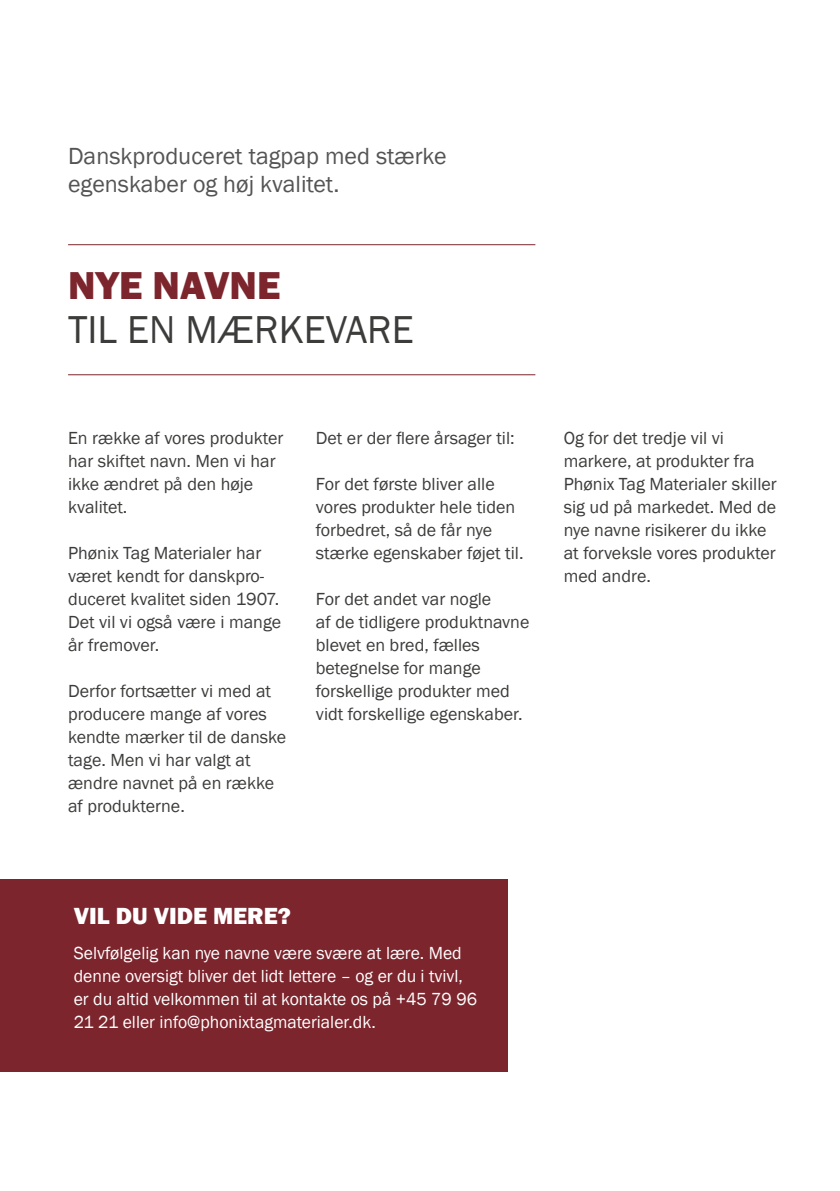
<style>
.page{position:relative;width:840px;height:1191px;background:#fff}
.page>*{position:absolute;margin:0;border:0;box-sizing:border-box;transform-origin:0 0}
.t1{font:40px "Franklin Gothic";color:#3c3c3b}
.t2{font:800 40px "Franklin Gothic";color:#7c252d}
.t3{font:24px/28px "Franklin Gothic";color:#555454}
.t4{font:800 24px "Franklin Gothic";color:#fff}
.t5{font:18px/23px "Franklin Gothic";color:#3c3c3b}
.t6{font:18px/23px "Franklin Gothic";color:#fff}
</style>
<div class="page">
<hr style="left:68px;top:244px;width:467px;height:1px;background:#7c252d">
<hr style="left:68px;top:374px;width:467px;height:1px;background:#7c252d">
<div style="left:0;top:879px;width:506px;height:192px;background:#7c252d"></div>
<h2 class="t3" style="left:68px;top:143px;width:380px">Danskproduceret tagpap med stærke egenskaber og høj kvalitet.</h2>
<h1 class="t2" style="left:68px;top:260px;width:214px">NYE NAVNE</h1>
<h1 class="t1" style="left:68px;top:305px;width:347px">TIL EN MÆRKEVARE</h1>
<p class="t5" style="left:68px;top:426px;width:217px">En række af vores produkter har skiftet navn. Men vi har ikke ændret på den høje kvalitet.</p>
<p class="t5" style="left:68px;top:541px;width:214px">Phønix Tag Materialer har været kendt for danskpro&shy;duceret kvalitet siden 1907.<br>Det vil vi også være i mange år fremover.</p>
<p class="t5" style="left:68px;top:679px;width:219px">Derfor fortsætter vi med at producere mange af vores kendte mærker til de danske tage. Men vi har valgt at ændre navnet på en række af produkterne.</p>
<p class="t5" style="left:316px;top:426px;width:200px">Det er der flere årsager til:</p>
<p class="t5" style="left:316px;top:472px;width:209px">For det første bliver alle vores produkter hele tiden forbedret, så de får nye stærke egenskaber føjet til.</p>
<p class="t5" style="left:316px;top:587px;width:215px">For det andet var nogle<br>af de tidligere produktnavne blevet en bred, fælles betegnelse for mange forskellige produkter med vidt forskellige egenskaber.</p>
<p class="t5" style="left:563px;top:426px;width:214px">Og for det tredje vil vi markere, at produkter fra<br>Phønix Tag Materialer skiller sig ud på markedet. Med de nye navne risikerer du ikke at forveksle vores produkter med andre.</p>
<h2 class="t4" style="left:74px;top:900px;width:218px">VIL DU VIDE MERE?</h2>
<p class="t6" style="left:74px;top:941px;width:404px">Selvfølgelig kan nye navne være svære at lære. Med denne oversigt bliver det lidt lettere – og er du i tvivl, er du altid velkommen til at kontakte os på +45 79 96<br>21 21 eller info@phonixtagmaterialer.dk.</p>
</div>
